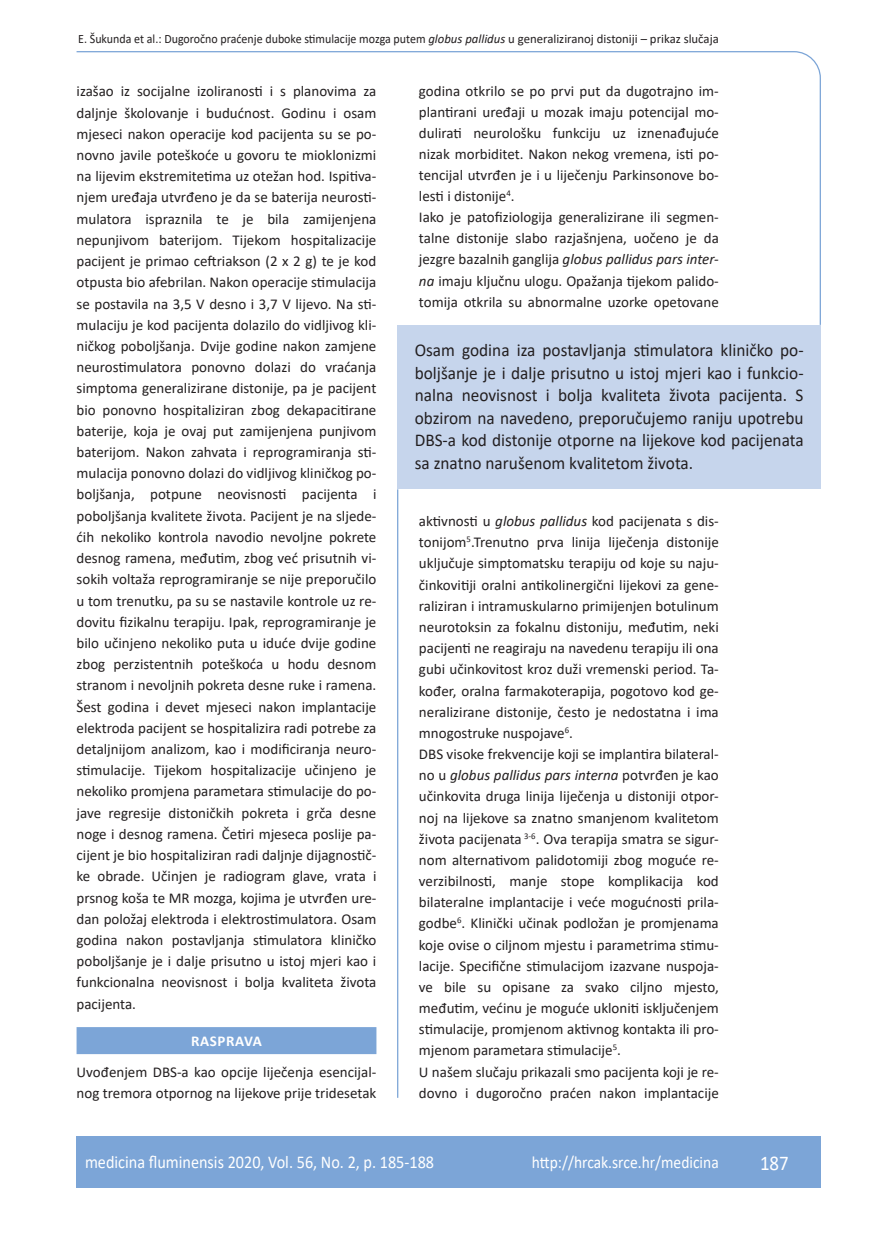
<style>
.page{position:relative;width:872px;height:1234px;background:#fff}
.page>*{position:absolute;margin:0;border:0;box-sizing:border-box;transform-origin:0 0}
.t1{font:21px "Calibri";color:#fff;scale:.9 1}
.anterfile{font:18px/22.5px "Calibri";color:#231f20;text-align:justify;scale:.96 1}
.t2{font:18px "Calibri";color:#fff;scale:.9 1}
.t3{font:17.25px "Calibri";color:#fff;scale:.9 1}
.osnovni_tekst{font:15px/21.1px "Calibri";color:#231f20;text-align:justify}
.naslov_ruler{font:700 15px "Calibri";letter-spacing:.04em;color:#fff}
.glava{font:12.75px "Calibri";color:#231f20;scale:.94 1}
.s1{font-style:italic}
</style>
<div class="page">
<svg style="left:76px;top:51px;width:745px;height:275px"></svg>
<hr style="left:397px;top:489px;width:1px;height:608px;background:#7ca5d7">
<div style="left:77px;top:1135px;width:744px;height:51px;background:#7ca5d7"></div>
<div style="left:77px;top:1026px;width:299px;height:27px;background:#7ca5d7"></div>
<div style="left:398px;top:325px;width:422px;height:164px;background:#c6d5ec"></div>
<p class="glava" style="left:78px;top:29px;width:683px">E. Šukunda et al.: Dugoročno praćenje duboke stimulacije mozga putem <span class="s1">globus pallidus</span> u generaliziranoj distoniji – prikaz slučaja</p>
<p class="osnovni_tekst" style="left:77px;top:80px;width:301px">izašao iz socijalne izoliranosti i s planovima za daljnje školovanje i budućnost. Godinu i osam mjeseci nakon operacije kod pacijenta su se po&shy;novno javile poteškoće u govoru te mioklonizmi na lijevim ekstremitetima uz otežan hod. Ispitiva&shy;njem uređaja utvrđeno je da se baterija neurosti&shy;mulatora ispraznila te je bila zamijenjena nepunjivom baterijom. Tijekom hospitalizacije pacijent je primao ceftriakson (2 x 2 g) te je kod otpusta bio afebrilan. Nakon operacije stimulacija se postavila na 3,5 V desno i 3,7 V lijevo. Na sti&shy;mulaciju je kod pacijenta dolazilo do vidljivog kli&shy;ničkog poboljšanja. Dvije godine nakon zamjene neurostimulatora ponovno dolazi do vraćanja simptoma generalizirane distonije, pa je pacijent bio ponovno hospitaliziran zbog dekapacitirane baterije, koja je ovaj put zamijenjena punjivom baterijom. Nakon zahvata i reprogramiranja sti&shy;mulacija ponovno dolazi do vidljivog kliničkog po&shy;boljšanja, potpune neovisnosti pacijenta i poboljšanja kvalitete života. Pacijent je na sljede&shy;ćih nekoliko kontrola navodio nevoljne pokrete desnog ramena, međutim, zbog već prisutnih vi&shy;sokih voltaža reprogramiranje se nije preporučilo u tom trenutku, pa su se nastavile kontrole uz re&shy;dovitu fizikalnu terapiju. Ipak, reprogramiranje je bilo učinjeno nekoliko puta u iduće dvije godine zbog perzistentnih poteškoća u hodu desnom stranom i nevoljnih pokreta desne ruke i ramena.<br>Šest godina i devet mjeseci nakon implantacije elektroda pacijent se hospitalizira radi potrebe za detaljnijom analizom, kao i modificiranja neuro&shy;stimulacije. Tijekom hospitalizacije učinjeno je nekoliko promjena parametara stimulacije do po&shy;jave regresije distoničkih pokreta i grča desne noge i desnog ramena. Četiri mjeseca poslije pa&shy;cijent je bio hospitaliziran radi daljnje dijagnostič&shy;ke obrade. Učinjen je radiogram glave, vrata i prsnog koša te MR mozga, kojima je utvrđen ure&shy;dan položaj elektroda i elektrostimulatora. Osam godina nakon postavljanja stimulatora kliničko poboljšanje je i dalje prisutno u istoj mjeri kao i funkcionalna neovisnost i bolja kvaliteta života pacijenta.</p>
<p class="naslov_ruler" style="left:191px;top:1030px;width:72px">RASPRAVA</p>
<p class="osnovni_tekst" style="left:77px;top:1060px;width:301px">Uvođenjem DBS-a kao opcije liječenja esencijal&shy;nog tremora otpornog na lijekove prije tridesetak</p>
<p class="osnovni_tekst" style="left:419px;top:80px;width:301px">godina otkrilo se po prvi put da dugotrajno im&shy;plantirani uređaji u mozak imaju potencijal mo&shy;dulirati neurološku funkciju uz iznenađujuće nizak morbiditet. Nakon nekog vremena, isti po&shy;tencijal utvrđen je i u liječenju Parkinsonove bo&shy;lesti i distonije<sup>4</sup>.</p>
<p class="osnovni_tekst" style="left:419px;top:206px;width:301px">Iako je patofiziologija generalizirane ili segmen&shy;talne distonije slabo razjašnjena, uočeno je da jezgre bazalnih ganglija <span class="s1">globus pallidus pars inter&shy;na</span> imaju ključnu ulogu. Opažanja tijekom palido&shy;tomija otkrila su abnormalne uzorke opetovane</p>
<p class="anterfile" style="left:415px;top:338px;width:407px">Osam godina iza postavljanja stimulatora kliničko po&shy;boljšanje je i dalje prisutno u istoj mjeri kao i funkcio&shy;nalna neovisnost i bolja kvaliteta života pacijenta. S obzirom na navedeno, preporučujemo raniju upotrebu DBS-a kod distonije otporne na lijekove kod pacijenata sa znatno narušenom kvalitetom života.</p>
<p class="osnovni_tekst" style="left:419px;top:510px;width:301px">aktivnosti u <span class="s1">globus pallidus</span> kod pacijenata s dis&shy;tonijom<sup>5</sup>.Trenutno prva linija liječenja distonije uključuje simptomatsku terapiju od koje su naju&shy;činkovitiji oralni antikolinergični lijekovi za gene&shy;raliziran i intramuskularno primijenjen botulinum neurotoksin za fokalnu distoniju, međutim, neki pacijenti ne reagiraju na navedenu terapiju ili ona gubi učinkovitost kroz duži vremenski period. Ta&shy;kođer, oralna farmakoterapija, pogotovo kod ge&shy;neralizirane distonije, često je nedostatna i ima mnogostruke nuspojave<sup>6</sup>.</p>
<p class="osnovni_tekst" style="left:419px;top:743px;width:301px">DBS visoke frekvencije koji se implantira bilateral&shy;no u <span class="s1">globus pallidus pars interna</span> potvrđen je kao učinkovita druga linija liječenja u distoniji otpor&shy;noj na lijekove sa znatno smanjenom kvalitetom života pacijenata <sup>3-6</sup>. Ova terapija smatra se sigur&shy;nom alternativom palidotomiji zbog moguće re&shy;verzibilnosti, manje stope komplikacija kod bilateralne implantacije i veće mogućnosti prila&shy;godbe<sup>6</sup>. Klinički učinak podložan je promjenama koje ovise o ciljnom mjestu i parametrima stimu&shy;lacije. Specifične stimulacijom izazvane nuspoja&shy;ve bile su opisane za svako ciljno mjesto, međutim, većinu je moguće ukloniti isključenjem stimulacije, promjenom aktivnog kontakta ili pro&shy;mjenom parametara stimulacije<sup>5</sup>.</p>
<p class="osnovni_tekst" style="left:419px;top:1060px;width:301px">U našem slučaju prikazali smo pacijenta koji je re&shy;dovno i dugoročno praćen nakon implantacije</p>
<p class="t2" style="left:85px;top:1149px;width:389px">medicina fluminensis 2020, Vol. 56, No. 2, p. 185-188</p>
<p class="t3" style="left:532px;top:1150px;width:209px">http://hrcak.srce.hr/medicina</p>
<p class="t1" style="left:760px;top:1147px;width:33px">187</p>
</div>
